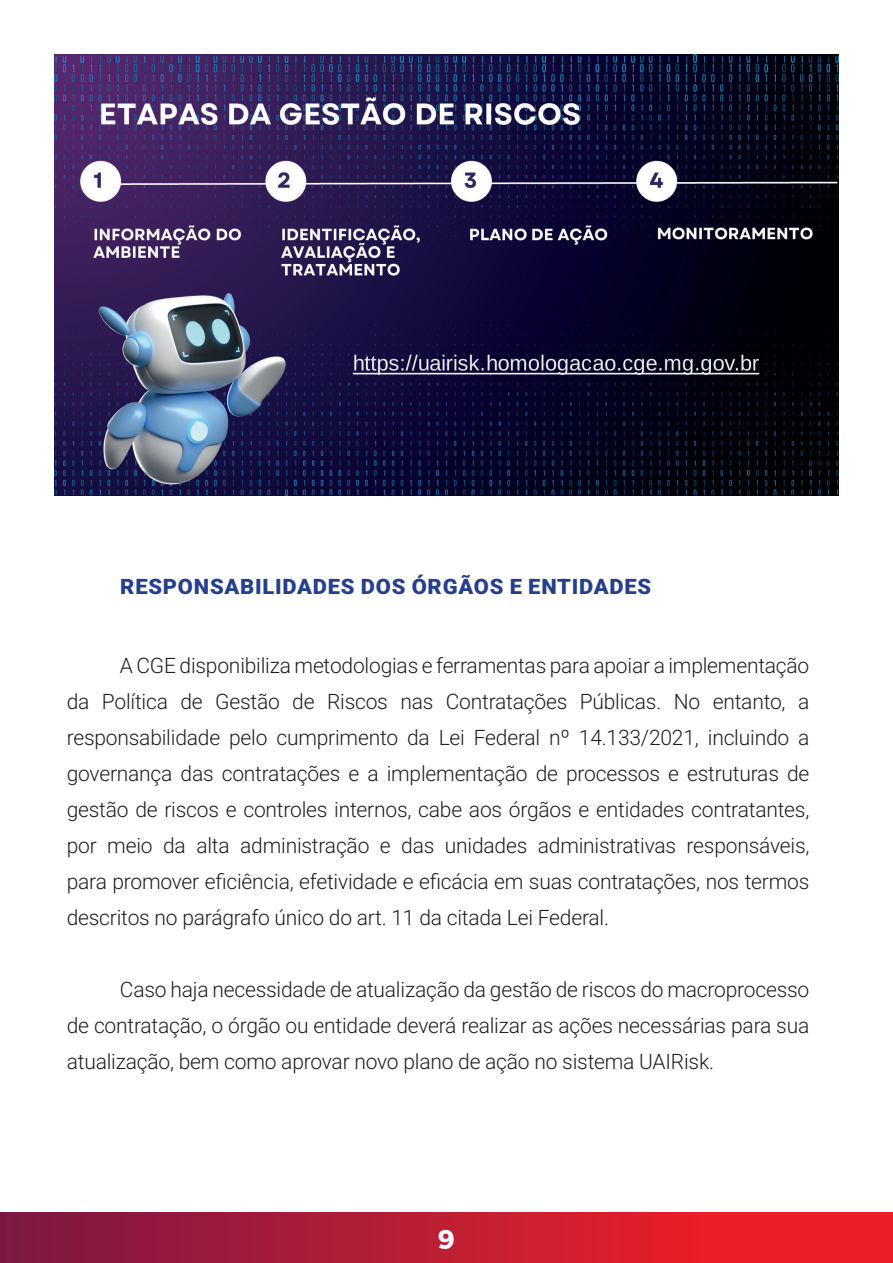
<style>
.page{position:relative;width:893px;height:1263px;background:#fff}
.page>*{position:absolute;margin:0;border:0;box-sizing:border-box;transform-origin:0 0}
.t1{font:700 27px "Montserrat";color:#fff}
.t2{font:300 21px/36px "Roboto";letter-spacing:-.01em;color:#231f20;text-align:justify}
.t3{font:900 21px "Roboto";letter-spacing:.035em;color:#253f8e;scale:1.04 1}
</style>
<div class="page">
<svg style="left:0;top:1212px;width:893px;height:51px;background:#bd1c33"></svg>
<img style="left:54px;top:54px;width:785px;height:442px">
<p class="t3" style="left:120px;top:571px;width:512px">RESPONSABILIDADES DOS ÓRGÃOS E ENTIDADES</p>
<p class="t2" style="left:67px;top:647px;width:744px;text-indent:53px">A CGE disponibiliza metodologias e ferramentas para apoiar a implementação da Política de Gestão de Riscos nas Contratações Públicas. No entanto, a responsabilidade pelo cumprimento da Lei Federal nº 14.133/2021, incluindo a governança das contratações e a implementação de processos e estruturas de gestão de riscos e controles internos, cabe aos órgãos e entidades contratantes, por meio da alta administração e das unidades administrativas responsáveis, para promover eficiência, efetividade e eficácia em suas contratações, nos termos descritos no parágrafo único do art. 11 da citada Lei Federal.</p>
<p class="t2" style="left:67px;top:971px;width:744px;text-indent:53px">Caso haja necessidade de atualização da gestão de riscos do macroprocesso de contratação, o órgão ou entidade deverá realizar as ações necessárias para sua atualização, bem como aprovar novo plano de ação no sistema UAIRisk.</p>
<p class="t1" style="left:438px;top:1218px;width:18px">9</p>
</div>
